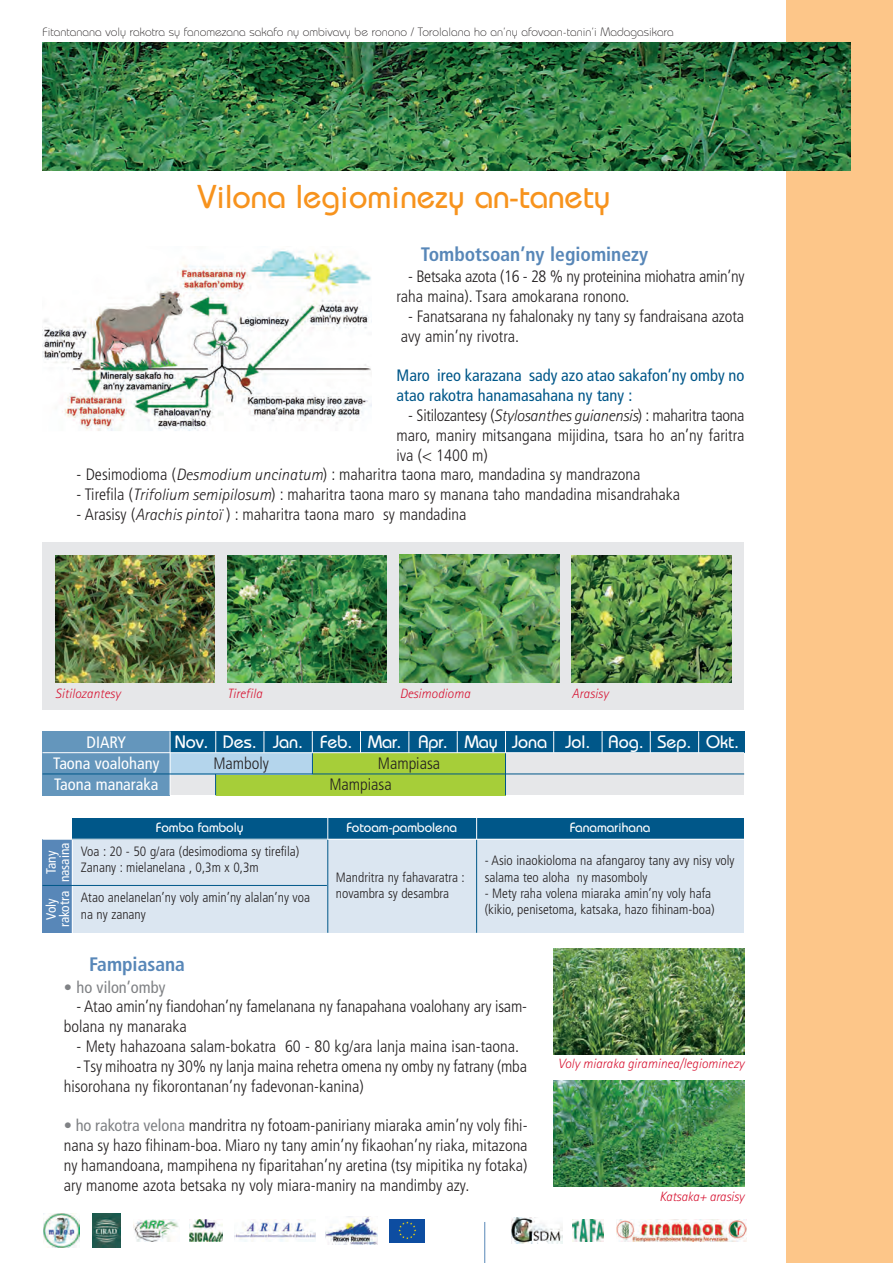
<style>
.page{position:relative;width:893px;height:1263px;background:#fff}
.page>*{position:absolute;margin:0;border:0;box-sizing:border-box;transform-origin:0 0}
.t1{font:500 33px "Bauhaus";color:#f7931d}
.t2{font:700 condensed 19.5px "Frutiger";color:#5887b8}
.t3{font:500 18px "Bauhaus";color:#fff}
.t4{font:300 condensed 16.5px/19.8px "Frutiger";color:#231f20}
.t5{font:300 condensed 16.5px/19.8px "Frutiger";letter-spacing:-.02em;color:#231f20}
.t6{font:condensed 16.5px/19.8px "Frutiger";color:#005789}
.t7{font:condensed 16.5px/21.3px "Frutiger";color:#fff}
.t8{font:condensed 16.5px "Frutiger";color:#808285}
.t9{font:300 condensed 13.5px/16.2px "Frutiger";color:#231f20}
.t10{font:italic 300 13.5px "Rotis Sans Serif";color:#d71634}
.t11{font:500 13.5px "Bauhaus";color:#fff}
.t12{font:condensed 13.5px/13.5px "Frutiger";color:#fff;text-align:center}
.t13{font:300 12px "Bauhaus";color:#231f20}
.s1{font-family:"Rotis Sans Serif";font-style:italic;font-stretch:normal}
.s2{font-weight:400;color:#808285}
</style>
<div class="page">
<div style="left:43px;top:542px;width:701px;height:168px;background:#e6e7e9"></div>
<img style="left:55px;top:555px;width:160px;height:127px">
<img style="left:227px;top:555px;width:160px;height:127px">
<img style="left:400px;top:555px;width:159px;height:127px">
<img style="left:572px;top:555px;width:159px;height:127px">
<div style="left:787px;top:0;width:106px;height:1263px;background:#fdc689"></div>
<img style="left:43px;top:43px;width:807px;height:127px">
<img style="left:43px;top:250px;width:328px;height:181px">
<img style="left:44px;top:1213px;width:36px;height:34px">
<img style="left:93px;top:1213px;width:28px;height:34px">
<img style="left:190px;top:1219px;width:33px;height:23px">
<img style="left:326px;top:1216px;width:52px;height:28px">
<div style="left:390px;top:1219px;width:35px;height:23px;background:#0d4da1"></div>
<svg style="left:398px;top:1221px;width:18px;height:18px"></svg>
<svg style="left:619px;top:1219px;width:128px;height:23px"></svg>
<img style="left:616px;top:1220px;width:130px;height:21px">
<svg style="left:511px;top:1217px;width:51px;height:27px"></svg>
<img style="left:511px;top:1218px;width:51px;height:25px">
<img style="left:235px;top:1220px;width:80px;height:21px">
<img style="left:133px;top:1219px;width:46px;height:23px">
<img style="left:572px;top:1220px;width:32px;height:21px">
<hr style="left:484px;top:1222px;width:1px;height:41px;background:#5887b8">
<div style="left:327px;top:818px;width:149px;height:21px;background:#005789"></div>
<div style="left:476px;top:818px;width:268px;height:21px;background:#005789"></div>
<div style="left:43px;top:839px;width:701px;height:94px;background:#dbe6f1"></div>
<div style="left:43px;top:839px;width:29px;height:46px;background:#5887b8"></div>
<div style="left:43px;top:885px;width:29px;height:48px;background:#5887b8"></div>
<hr style="left:72px;top:839px;width:1px;height:94px;background:#fff">
<hr style="left:476px;top:839px;width:1px;height:94px;background:#005789">
<svg style="left:476px;top:818px;width:1px;height:21px"></svg>
<hr style="left:327px;top:839px;width:1px;height:94px;background:#005789">
<div style="left:72px;top:818px;width:255px;height:21px;background:#005789"></div>
<hr style="left:43px;top:839px;width:701px;height:1px;background:#fff">
<hr style="left:43px;top:885px;width:284px;height:1px;background:#005789">
<img style="left:553px;top:948px;width:191px;height:106px">
<img style="left:553px;top:1080px;width:191px;height:106px">
<div style="left:43px;top:753px;width:701px;height:42px;background:#e6e7e9"></div>
<div style="left:312px;top:753px;width:193px;height:21px;background:#a6ce39"></div>
<div style="left:216px;top:774px;width:289px;height:21px;background:#a6ce39"></div>
<div style="left:170px;top:753px;width:142px;height:21px;background:#b4d5ec"></div>
<svg style="left:215px;top:774px;width:1px;height:21px"></svg>
<hr style="left:505px;top:753px;width:1px;height:42px;background:#005789">
<div style="left:170px;top:731px;width:574px;height:22px;background:#005789"></div>
<div style="left:43px;top:731px;width:127px;height:22px;background:#6496bc"></div>
<div style="left:43px;top:753px;width:127px;height:21px;background:#6496bc"></div>
<div style="left:43px;top:774px;width:127px;height:21px;background:#6496bc"></div>
<svg style="left:215px;top:731px;width:1px;height:21px"></svg>
<svg style="left:264px;top:731px;width:1px;height:21px"></svg>
<svg style="left:312px;top:731px;width:1px;height:42px"></svg>
<svg style="left:360px;top:731px;width:1px;height:21px"></svg>
<svg style="left:408px;top:731px;width:1px;height:21px"></svg>
<svg style="left:457px;top:731px;width:1px;height:21px"></svg>
<svg style="left:505px;top:731px;width:1px;height:21px"></svg>
<svg style="left:553px;top:731px;width:1px;height:21px"></svg>
<svg style="left:602px;top:731px;width:1px;height:21px"></svg>
<svg style="left:650px;top:731px;width:1px;height:21px"></svg>
<svg style="left:698px;top:731px;width:1px;height:21px"></svg>
<hr style="left:170px;top:731px;width:1px;height:64px;background:#fff">
<hr style="left:43px;top:773px;width:701px;height:1px;background:#005789">
<hr style="left:43px;top:752px;width:701px;height:1px;background:#fff">
<svg style="left:327px;top:818px;width:1px;height:21px"></svg>
<p class="t13" style="left:43px;top:28px;width:633px">Fitantanana voly rakotra sy fanomezana sakafo ny ombivavy be ronono / Torolalana ho an’ny afovoan-tanin’i Madagasikara</p>
<h1 class="t1" style="left:198px;top:185px;width:414px">Vilona legiominezy an-tanety</h1>
<p class="t2" style="left:421px;top:247px;width:229px">Tombotsoan’ny legiominezy</p>
<p class="t5" style="left:396px;top:268px;width:350px;text-indent:12px">- Betsaka azota (16 - 28 % ny proteinina miohatra amin’ny raha maina). Tsara amokarana ronono.</p>
<p class="t4" style="left:401px;top:308px;width:345px;text-indent:7px">- Fanatsarana ny fahalonaky ny tany sy fandraisana azota avy amin’ny rivotra.</p>
<p class="t6" style="left:396px;top:367px;width:349px">Maro ireo karazana sady azo atao sakafon’ny omby no atao rakotra hanamasahana ny tany :</p>
<p class="t4" style="left:397px;top:407px;width:349px;text-align:justify;text-indent:12px">- Sitilozantesy (<span class="s1">Stylosanthes guianensis</span>) : maharitra taona maro, maniry mitsangana mijidina, tsara ho an’ny faritra iva (&lt; 1400 m)</p>
<p class="t4" style="left:77px;top:466px;width:565px">- Desimodioma (<span class="s1">Desmodium uncinatum</span>) : maharitra taona maro, mandadina sy mandrazona</p>
<p class="t4" style="left:77px;top:486px;width:605px">- Tirefila (<span class="s1">Trifolium semipilosum</span>) : maharitra taona maro sy manana taho mandadina misandrahaka</p>
<p class="t4" style="left:77px;top:506px;width:392px">- Arasisy (<span class="s1">Arachis pintoï</span> ) : maharitra taona maro sy mandadina</p>
<p class="t10" style="left:55px;top:689px;width:67px">Sitilozantesy</p>
<p class="t10" style="left:227px;top:689px;width:36px">Tirefila</p>
<p class="t10" style="left:400px;top:689px;width:72px">Desimodioma</p>
<p class="t10" style="left:572px;top:689px;width:38px">Arasisy</p>
<p class="t7" style="left:87px;top:733px;width:41px">DIARY</p>
<p class="t3" style="left:175px;top:735px;width:566px">Nov. Des. Jan. Feb. Mar. Apr. May Jona Jol. Aog. Sep. Okt.</p>
<p class="t7" style="left:53px;top:754px;width:108px">Taona voalohany<br>Taona manaraka</p>
<p class="t4" style="left:213px;top:755px;width:57px">Mamboly</p>
<p class="t4" style="left:329px;top:754px;width:112px;line-height:21px;text-indent:48px">Mampiasa<br>Mampiasa</p>
<p class="t11" style="left:156px;top:822px;width:89px">Fomba famboly</p>
<p class="t12" style="left:45px;top:882px;width:41px;rotate:-90deg">Tany nasaina</p>
<p class="t9" style="left:81px;top:844px;width:220px">Voa : 20 - 50 g/ara (desimodioma sy tirefila)<br>Zanany : mielanelana , 0,3m x 0,3m</p>
<p class="t9" style="left:81px;top:891px;width:231px">Atao anelanelan’ny voly amin’ny alalan’ny voa na ny zanany</p>
<p class="t12" style="left:45px;top:927px;width:38px;rotate:-90deg">Voly rakotra</p>
<p class="t11" style="left:347px;top:822px;width:112px">Fotoam-pambolena</p>
<p class="t11" style="left:570px;top:822px;width:82px">Fanamarihana</p>
<p class="t9" style="left:336px;top:870px;width:130px">Mandritra ny fahavaratra : novambra sy desambra</p>
<p class="t9" style="left:485px;top:853px;width:251px">- Asio inaokioloma na afangaroy tany avy nisy voly salama teo aloha ny masomboly</p>
<p class="t9" style="left:485px;top:886px;width:231px">- Mety raha volena miaraka amin’ny voly hafa (kikio, penisetoma, katsaka, hazo fihinam-boa)</p>
<p class="t2" style="left:89px;top:957px;width:97px">Fampiasana</p>
<p class="t8" style="left:64px;top:980px;width:103px">• ho vilon’omby</p>
<p class="t4" style="left:64px;top:998px;width:465px;text-indent:13px">- Atao amin’ny fiandohan’ny famelanana ny fanapahana voalohany ary isam&shy;bolana ny manaraka</p>
<p class="t4" style="left:77px;top:1038px;width:444px">- Mety hahazoana salam-bokatra 60 - 80 kg/ara lanja maina isan-taona.</p>
<p class="t4" style="left:64px;top:1057px;width:465px;text-indent:13px">- Tsy mihoatra ny 30% ny lanja maina rehetra omena ny omby ny fatrany (mba hisorohana ny fikorontanan’ny fadevonan-kanina)</p>
<p class="t4" style="left:64px;top:1117px;width:465px;text-align:justify"><span class="s2">• ho rakotra velona</span> mandritra ny fotoam-paniriany miaraka amin’ny voly fihi&shy;nana sy hazo fihinam-boa. Miaro ny tany amin’ny fikaohan’ny riaka, mitazona ny hamandoana, mampihena ny fiparitahan’ny aretina (tsy mipitika ny fotaka) ary manome azota betsaka ny voly miara-maniry na mandimby azy.</p>
<p class="t10" style="left:558px;top:1059px;width:188px">Voly miaraka giraminea/legiominezy</p>
<p class="t10" style="left:659px;top:1191px;width:86px">Katsaka+ arasisy</p>
</div>
